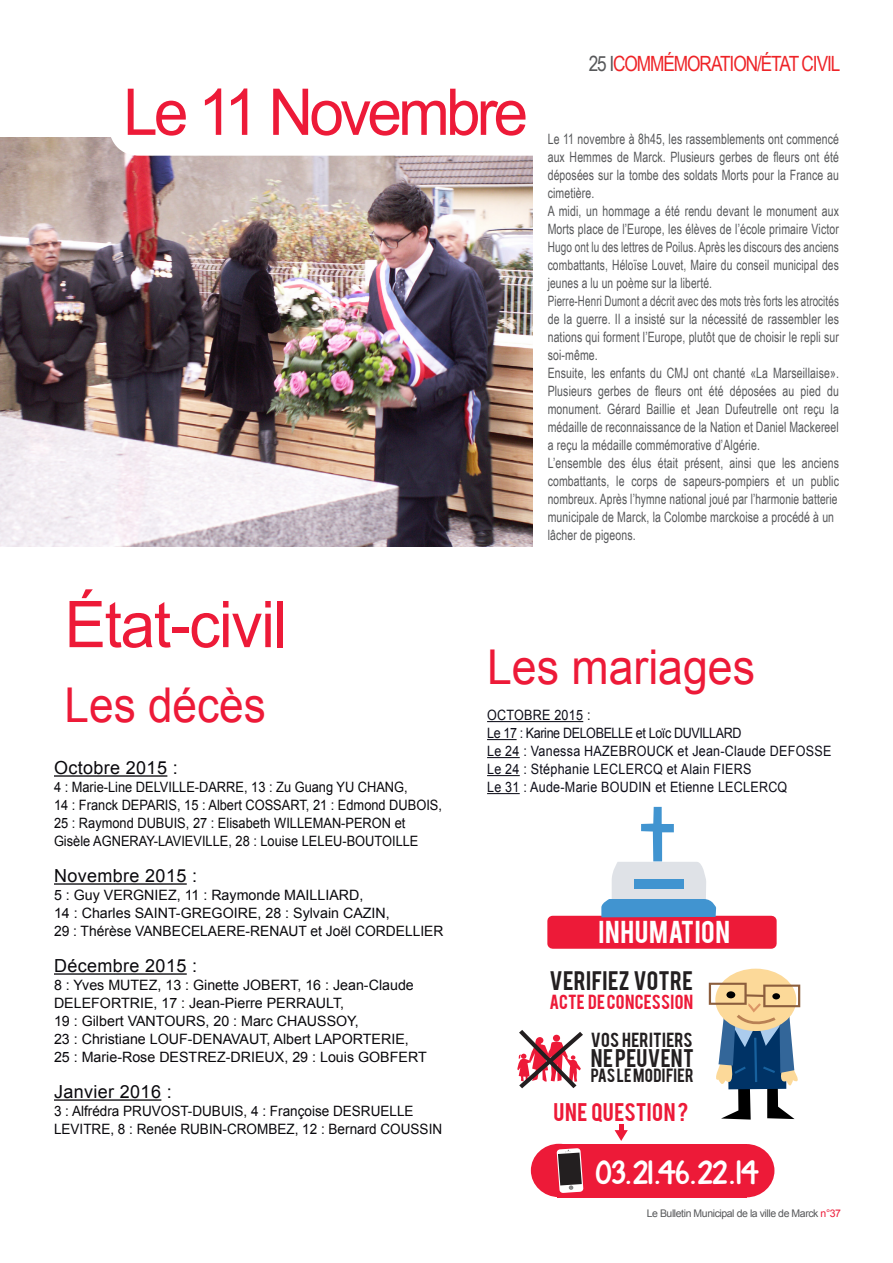
<style>
.page{position:relative;width:893px;height:1263px;background:#fff}
.page>*{position:absolute;margin:0;border:0;box-sizing:border-box;transform-origin:0 0}
.Style_de_paragraphe{font:64.5px "Arial";letter-spacing:-.06em;color:#ed1a38;scale:.96 1}
.Style_de_paragraphe-2{font:64.5px "Arial";letter-spacing:-.02em;color:#ed1a38;scale:.96 1}
.Style_de_paragraphe-3{font:48px "Arial";color:#ed1a38;scale:.93 1}
.Style_de_paragraphe-4{font:48px "Arial";color:#ed1a38;scale:.92 1}
.t1{font:28.05px "KG Always A Good Time";color:#fff;scale:1.06 1}
.t2{font:24.9px "Bebas";letter-spacing:.025em;color:#fff;scale:1.06 1}
.t3{font:21px "Arial Narrow";letter-spacing:-.05em;color:#ee2327}
.t4{font:21px "Bebas";letter-spacing:.015em;color:#231f20;scale:1.06 1}
.t5{font:20.1px "Bebas";letter-spacing:.025em;color:#ed1a38;scale:1.06 1}
.t6{font:20.1px "Bebas";letter-spacing:.015em;color:#231f20;scale:1.06 1}
.t7{font:18px "Arial";letter-spacing:.02em;color:#09080c}
.t8{font:16.05px "Bebas";letter-spacing:.015em;color:#ed1a38;scale:1.06 1}
.t9{font:16.05px "Bebas";letter-spacing:.015em;color:#231f20;scale:1.06 1}
.t10{font:15px "Bebas";letter-spacing:.015em;color:#231f20;scale:1.06 1}
.t11{font:14.25px/18px "Arial Narrow";letter-spacing:.01em;color:#57585a;scale:.9 1}
.t12{font:14.25px/18px "Arial";color:#09080c}
.t13{font:14.25px/18px "Arial";color:#09080c;scale:.9 1}
.t14{font:14.25px/18px "Arial Narrow";letter-spacing:.01em;color:#57585a;text-align:justify;scale:.84 1}
.t15{font:14.25px "Arial";letter-spacing:.02em;color:#0d0d18;scale:.88 1}
.t16{font:14.25px/18px "Arial Narrow";letter-spacing:.01em;color:#57585a;scale:.88 1}
.t17{font:14.25px "Arial";color:#09080c;scale:.95 1}
.t18{font:14.25px "Arial";letter-spacing:-.03em;color:#0d0d18;scale:.88 1}
.t19{font:10.5px "Arial";letter-spacing:-.04em;color:#57585a}
.s1{color:#57585a}
.s2{color:#ed1a38}
</style>
<div class="page">
<hr style="left:54px;top:775px;width:113px;height:2px;background:#09080c">
<hr style="left:54px;top:883px;width:133px;height:2px;background:#09080c">
<hr style="left:54px;top:973px;width:133px;height:2px;background:#09080c">
<hr style="left:54px;top:1099px;width:107px;height:2px;background:#09080c">
<hr style="left:487px;top:721px;width:96px;height:1px;background:#0d0d18">
<hr style="left:487px;top:739px;width:30px;height:1px;background:#0d0d18">
<hr style="left:487px;top:757px;width:33px;height:1px;background:#0d0d18">
<hr style="left:487px;top:775px;width:33px;height:1px;background:#0d0d18">
<hr style="left:487px;top:793px;width:33px;height:1px;background:#0d0d18">
<img style="left:0;top:138px;width:533px;height:408px">
<svg style="left:108px;top:137px;width:425px;height:19px"></svg>
<div style="left:531px;top:1144px;width:56px;height:53px;background:#ed1a38;border-radius:50%"></div>
<div style="left:553px;top:921px;width:218px;height:23px;background:#ed1a38"></div>
<div style="left:547px;top:916px;width:229px;height:33px;border:10px solid #ed1a38"></div>
<svg style="left:600px;top:807px;width:117px;height:111px"></svg>
<div style="left:715px;top:969px;width:81px;height:62px;background:#fcd999;border-radius:50%"></div>
<svg style="left:709px;top:983px;width:92px;height:136px"></svg>
<svg style="left:517px;top:1030px;width:66px;height:59px"></svg>
<div style="left:557px;top:1144px;width:189px;height:53px;background:#ed1a38"></div>
<div style="left:718px;top:1144px;width:56px;height:53px;background:#ed1a38;border-radius:50%"></div>
<svg style="left:557px;top:1148px;width:26px;height:45px"></svg>
<div style="left:619px;top:1124px;width:5px;height:11px;background:#ed1a38"></div>
<svg style="left:615px;top:1130px;width:13px;height:11px"></svg>
<p class="Style_de_paragraphe" style="left:123px;top:70px;width:423px">Le 11 Novembre</p>
<p class="t3" style="left:589px;top:48px;width:253px"><span class="s1">25 I</span>COMMÉMORATION/ÉTAT CIVIL</p>
<p class="t11" style="left:548px;top:129px;width:325px;text-align:justify">Le 11 novembre à 8h45, les rassemblements ont commencé aux Hemmes de Marck. Plusieurs gerbes de fleurs ont été déposées sur la tombe des soldats Morts pour la France au cimetière.</p>
<p class="t11" style="left:548px;top:201px;width:325px;text-align:justify">A midi, un hommage a été rendu devant le monument aux Morts place de l’Europe, les élèves de l’école primaire Victor Hugo ont lu des lettres de Poilus. Après les discours des anciens combattants, Héloïse Louvet, Maire du conseil municipal des jeunes a lu un poème sur la liberté.</p>
<p class="t14" style="left:548px;top:291px;width:348px">Pierre-Henri Dumont a décrit avec des mots très forts les atrocités de la guerre. Il a insisté sur la nécessité de rassembler les nations qui forment l’Europe, plutôt que de choisir le repli sur soi-même.</p>
<p class="t11" style="left:548px;top:363px;width:325px">Ensuite, les enfants du CMJ ont chanté «La Marseillaise».<br>Plusieurs gerbes de fleurs ont été déposées au pied du</p>
<p class="t11" style="left:548px;top:399px;width:325px">monument. Gérard Baillie et Jean Dufeutrelle ont reçu la</p>
<p class="t11" style="left:548px;top:417px;width:325px">médaille de reconnaissance de la Nation et Daniel Mackereel a reçu la médaille commémorative d’Algérie.</p>
<p class="t11" style="left:548px;top:453px;width:325px">L’ensemble des élus était présent, ainsi que les anciens combattants, le corps de sapeurs-pompiers et un public</p>
<p class="t16" style="left:548px;top:489px;width:331px">nombreux. Après l’hymne national joué par l’harmonie batterie municipale de Marck, la Colombe marckoise a procédé à un lâcher de pigeons.</p>
<p class="Style_de_paragraphe-2" style="left:65px;top:582px;width:234px">État-civil</p>
<p class="Style_de_paragraphe-4" style="left:65px;top:673px;width:220px">Les décès</p>
<p class="t7" style="left:54px;top:756px;width:125px">Octobre 2015 :</p>
<p class="t13" style="left:54px;top:778px;width:395px">4 : Marie-Line DELVILLE-DARRE, 13 : Zu Guang YU CHANG,</p>
<p class="t13" style="left:54px;top:796px;width:433px">14 : Franck DEPARIS, 15 : Albert COSSART, 21 : Edmond DUBOIS,<br>25 : Raymond DUBUIS, 27 : Elisabeth WILLEMAN-PERON et</p>
<p class="t13" style="left:54px;top:832px;width:406px">Gisèle AGNERAY-LAVIEVILLE, 28 : Louise LELEU-BOUTOILLE</p>
<p class="t7" style="left:54px;top:864px;width:145px">Novembre 2015 :</p>
<p class="t12" style="left:54px;top:886px;width:311px">5 : Guy VERGNIEZ, 11 : Raymonde MAILLIARD,</p>
<p class="t12" style="left:54px;top:904px;width:337px">14 : Charles SAINT-GREGOIRE, 28 : Sylvain CAZIN,</p>
<p class="t12" style="left:54px;top:922px;width:391px">29 : Thérèse VANBECELAERE-RENAUT et Joël CORDELLIER</p>
<p class="t7" style="left:54px;top:954px;width:145px">Décembre 2015 :</p>
<p class="t12" style="left:54px;top:976px;width:361px">8 : Yves MUTEZ, 13 : Ginette JOBERT, 16 : Jean-Claude<br>DELEFORTRIE, 17 : Jean-Pierre PERRAULT,</p>
<p class="t12" style="left:54px;top:1012px;width:306px">19 : Gilbert VANTOURS, 20 : Marc CHAUSSOY,</p>
<p class="t12" style="left:54px;top:1030px;width:356px">23 : Christiane LOUF-DENAVAUT, Albert LAPORTERIE,</p>
<p class="t12" style="left:54px;top:1048px;width:374px">25 : Marie-Rose DESTREZ-DRIEUX, 29 : Louis GOBFERT</p>
<p class="t7" style="left:54px;top:1080px;width:119px">Janvier 2016 :</p>
<p class="t17" style="left:54px;top:1102px;width:380px">3 : Alfrédra PRUVOST-DUBUIS, 4 : Françoise DESRUELLE</p>
<p class="t17" style="left:54px;top:1120px;width:410px">LEVITRE, 8 : Renée RUBIN-CROMBEZ, 12 : Bernard COUSSIN</p>
<p class="Style_de_paragraphe-3" style="left:487px;top:636px;width:290px">Les mariages</p>
<p class="t15" style="left:487px;top:706px;width:119px">OCTOBRE 2015 :</p>
<p class="t18" style="left:487px;top:724px;width:290px">Le 17 : Karine DELOBELLE et Loïc DUVILLARD</p>
<p class="t15" style="left:487px;top:742px;width:393px">Le 24 : Vanessa HAZEBROUCK et Jean-Claude DEFOSSE</p>
<p class="t15" style="left:487px;top:760px;width:302px">Le 24 : Stéphanie LECLERCQ et Alain FIERS</p>
<p class="t15" style="left:487px;top:778px;width:343px">Le 31 : Aude-Marie BOUDIN et Etienne LECLERCQ</p>
<p class="t2" style="left:598px;top:914px;width:126px">INHUMATION</p>
<p class="t4" style="left:549px;top:965px;width:137px">VERIFIEZ VOTRE</p>
<p class="t8" style="left:549px;top:990px;width:137px">ACTE DE CONCESSION</p>
<p class="t9" style="left:591px;top:1028px;width:97px">VOS HERITIERS</p>
<p class="t6" style="left:591px;top:1043px;width:99px">NE PEUVENT</p>
<p class="t10" style="left:591px;top:1065px;width:99px">PAS LE MODIFIER</p>
<p class="t5" style="left:554px;top:1097px;width:129px">UNE QUESTION ?</p>
<p class="t1" style="left:595px;top:1152px;width:155px">03.21.46.22.14</p>
<p class="t19" style="left:647px;top:1206px;width:196px">Le Bulletin Municipal de la ville de Marck <span class="s2">n°37</span></p>
</div>
